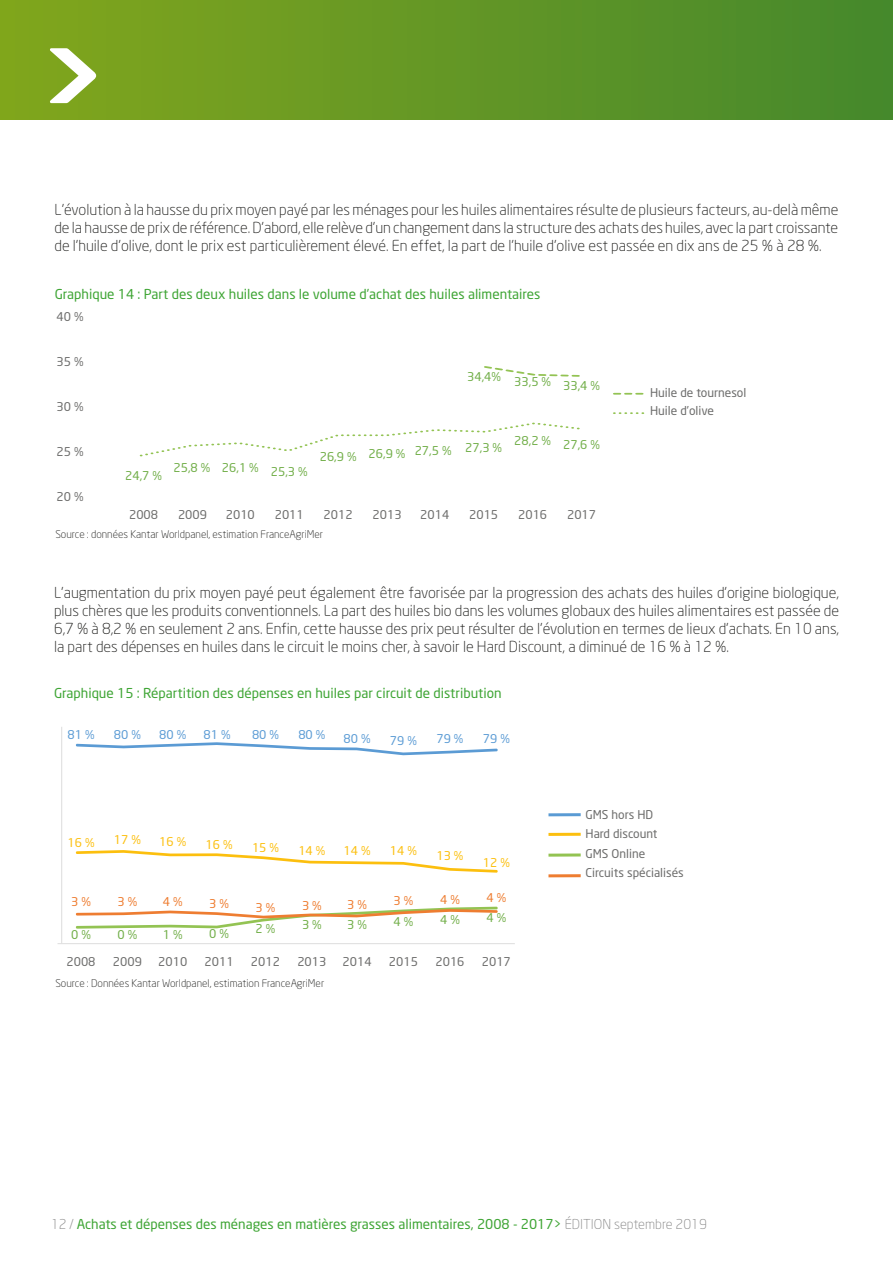
<style>
.page{position:relative;width:893px;height:1263px;background:#fff}
.page>*{position:absolute;margin:0;border:0;box-sizing:border-box;transform-origin:0 0}
.t1{font:700 108px "Neo Sans";color:#fff}
.TEXTE{font:300 15px/18px "Neo Sans";color:#1d1d1b;text-align:justify}
.titregraphique{font:13.5px "Neo Sans";color:#3fa535}
.t2{font:13.2px "Calibri";letter-spacing:-.005em;color:#5b5a5a;scale:.84 1}
.t3{font:12px "Neo Sans";color:#6d6d6c}
.t4{font:12px "Neo Sans";color:#71ae48}
.t5{font:12px "Neo Sans";color:#fcbf0e}
.t6{font:12px "Neo Sans";color:#5c9cd5}
.t7{font:12px "Neo Sans";color:#ee7d31}
.t8{font:11.25px "Calibri";color:#5b5a5a;scale:.84 1}
.t9{font:300 10.5px "Neo Sans";color:#1d1d1b}
.t10{font:8.25px "Calibri";letter-spacing:-.005em;color:#5b5a5a;scale:1.57 1}
.t11{font:7.8px "Calibri";color:#5b5a5a;scale:1.57 1}
.s1{font-weight:300;color:#878787}
</style>
<div class="page">
<div style="left:0;top:0;width:893px;height:120px;background:linear-gradient(to right,#82a61d,#46882d)"></div>
<svg style="left:57px;top:742px;width:441px;height:202px"></svg>
<svg style="left:139px;top:366px;width:506px;height:91px"></svg>
<hr style="left:61px;top:727px;width:1px;height:216px;background:#ddd">
<hr style="left:58px;top:943px;width:457px;height:1px;background:#ddd">
<hr style="left:548px;top:813px;width:33px;height:3px;background:#5a9bd4">
<hr style="left:548px;top:874px;width:33px;height:3px;background:#ee7d31">
<svg style="left:548px;top:853px;width:33px;height:4px"></svg>
<hr style="left:548px;top:833px;width:33px;height:3px;background:#fcbf0e">
<h1 class="t1" style="left:38px;top:9px;width:71px">&gt;</h1>
<p class="TEXTE" style="left:54px;top:201px;width:785px">L’évolution à la hausse du prix moyen payé par les ménages pour les huiles alimentaires résulte de plusieurs facteurs, au-delà même de la hausse de prix de référence. D’abord, elle relève d’un changement dans la structure des achats des huiles, avec la part croissante de l’huile d’olive, dont le prix est particulièrement élevé. En effet, la part de l’huile d’olive est passée en dix ans de 25 % à 28 %.</p>
<p class="titregraphique" style="left:55px;top:286px;width:487px">Graphique 14 : Part des deux huiles dans le volume d’achat des huiles alimentaires</p>
<p class="t3" style="left:57px;top:310px;width:29px">40 %</p>
<p class="t3" style="left:57px;top:355px;width:29px">35 %</p>
<p class="t3" style="left:57px;top:400px;width:29px">30 %</p>
<p class="t3" style="left:57px;top:445px;width:29px">25 %</p>
<p class="t3" style="left:57px;top:490px;width:29px">20 %</p>
<p class="t4" style="left:467px;top:369px;width:35px">34,4%</p>
<p class="t4" style="left:514px;top:375px;width:38px">33,5 %</p>
<p class="t4" style="left:563px;top:378px;width:38px">33,4 %</p>
<p class="t4" style="left:125px;top:468px;width:38px">24,7 %</p>
<p class="t4" style="left:174px;top:460px;width:38px">25,8 %</p>
<p class="t4" style="left:222px;top:460px;width:38px">26,1 %</p>
<p class="t4" style="left:271px;top:464px;width:38px">25,3 %</p>
<p class="t4" style="left:320px;top:449px;width:38px">26,9 %</p>
<p class="t4" style="left:369px;top:447px;width:38px">26,9 %</p>
<p class="t4" style="left:415px;top:443px;width:38px">27,5 %</p>
<p class="t4" style="left:465px;top:440px;width:38px">27,3 %</p>
<p class="t4" style="left:514px;top:433px;width:38px">28,2 %</p>
<p class="t4" style="left:563px;top:437px;width:38px">27,6 %</p>
<p class="t10" style="left:128px;top:504px;width:18px">2008</p>
<p class="t10" style="left:177px;top:504px;width:18px">2009</p>
<p class="t10" style="left:226px;top:504px;width:18px">2010</p>
<p class="t10" style="left:276px;top:504px;width:18px">2011</p>
<p class="t10" style="left:325px;top:504px;width:18px">2012</p>
<p class="t10" style="left:374px;top:504px;width:18px">2013</p>
<p class="t10" style="left:423px;top:504px;width:18px">2014</p>
<p class="t10" style="left:472px;top:504px;width:18px">2015</p>
<p class="t10" style="left:521px;top:504px;width:18px">2016</p>
<p class="t10" style="left:571px;top:504px;width:18px">2017</p>
<p class="t3" style="left:129px;top:507px;width:31px">2008</p>
<p class="t3" style="left:178px;top:507px;width:31px">2009</p>
<p class="t3" style="left:226px;top:507px;width:31px">2010</p>
<p class="t3" style="left:275px;top:507px;width:31px">2011</p>
<p class="t3" style="left:324px;top:507px;width:31px">2012</p>
<p class="t3" style="left:373px;top:507px;width:31px">2013</p>
<p class="t3" style="left:420px;top:507px;width:31px">2014</p>
<p class="t3" style="left:469px;top:507px;width:31px">2015</p>
<p class="t3" style="left:518px;top:507px;width:31px">2016</p>
<p class="t3" style="left:567px;top:507px;width:31px">2017</p>
<p class="t9" style="left:55px;top:528px;width:269px">Source : données Kantar Worldpanel, estimation FranceAgriMer</p>
<p class="t3" style="left:650px;top:385px;width:98px">Huile de tournesol</p>
<p class="t3" style="left:650px;top:403px;width:66px">Huile d’olive</p>
<p class="t11" style="left:648px;top:388px;width:71px">HUILE DE TOURNESOL</p>
<p class="t11" style="left:648px;top:408px;width:47px">HUILE D'OLIVE</p>
<p class="TEXTE" style="left:54px;top:583px;width:787px">L’augmentation du prix moyen payé peut également être favorisée par la progression des achats des huiles d’origine biologique, plus chères que les produits conventionnels. La part des huiles bio dans les volumes globaux des huiles alimentaires est passée de 6,7 % à 8,2 % en seulement 2 ans. Enfin, cette hausse des prix peut résulter de l’évolution en termes de lieux d’achats. En 10 ans, la part des dépenses en huiles dans le circuit le moins cher, à savoir le Hard Discount, a diminué de 16 % à 12 %.</p>
<p class="titregraphique" style="left:54px;top:685px;width:449px">Graphique 15 : Répartition des dépenses en huiles par circuit de distribution</p>
<p class="t6" style="left:68px;top:727px;width:29px">81 %</p>
<p class="t6" style="left:114px;top:727px;width:29px">80 %</p>
<p class="t6" style="left:159px;top:727px;width:29px">80 %</p>
<p class="t6" style="left:204px;top:727px;width:29px">81 %</p>
<p class="t6" style="left:252px;top:727px;width:29px">80 %</p>
<p class="t6" style="left:298px;top:727px;width:29px">80 %</p>
<p class="t6" style="left:344px;top:732px;width:29px">80 %</p>
<p class="t6" style="left:390px;top:733px;width:29px">79 %</p>
<p class="t6" style="left:436px;top:732px;width:29px">79 %</p>
<p class="t6" style="left:483px;top:732px;width:29px">79 %</p>
<p class="t5" style="left:68px;top:835px;width:29px">16 %</p>
<p class="t5" style="left:114px;top:833px;width:29px">17 %</p>
<p class="t5" style="left:159px;top:835px;width:29px">16 %</p>
<p class="t5" style="left:206px;top:837px;width:29px">16 %</p>
<p class="t5" style="left:252px;top:841px;width:29px">15 %</p>
<p class="t5" style="left:298px;top:843px;width:29px">14 %</p>
<p class="t5" style="left:344px;top:843px;width:29px">14 %</p>
<p class="t5" style="left:390px;top:843px;width:29px">14 %</p>
<p class="t5" style="left:436px;top:848px;width:29px">13 %</p>
<p class="t5" style="left:483px;top:855px;width:29px">12 %</p>
<p class="t7" style="left:71px;top:894px;width:21px">3 %</p>
<p class="t7" style="left:394px;top:894px;width:21px">3 %</p>
<p class="t7" style="left:440px;top:893px;width:21px">4 %</p>
<p class="t7" style="left:486px;top:891px;width:21px">4 %</p>
<p class="t7" style="left:118px;top:894px;width:21px">3 %</p>
<p class="t7" style="left:163px;top:894px;width:21px">4 %</p>
<p class="t7" style="left:209px;top:896px;width:21px">3 %</p>
<p class="t7" style="left:256px;top:900px;width:21px">3 %</p>
<p class="t7" style="left:302px;top:899px;width:21px">3 %</p>
<p class="t7" style="left:347px;top:897px;width:21px">3 %</p>
<p class="t4" style="left:394px;top:914px;width:21px">4 %</p>
<p class="t4" style="left:440px;top:912px;width:21px">4 %</p>
<p class="t4" style="left:486px;top:911px;width:21px">4 %</p>
<p class="t4" style="left:302px;top:917px;width:21px">3 %</p>
<p class="t4" style="left:347px;top:917px;width:21px">3 %</p>
<p class="t4" style="left:209px;top:926px;width:21px">0 %</p>
<p class="t4" style="left:256px;top:921px;width:21px">2 %</p>
<p class="t4" style="left:71px;top:927px;width:21px">0 %</p>
<p class="t4" style="left:118px;top:927px;width:21px">0 %</p>
<p class="t4" style="left:163px;top:927px;width:21px">1 %</p>
<p class="t3" style="left:67px;top:954px;width:31px">2008</p>
<p class="t3" style="left:113px;top:954px;width:31px">2009</p>
<p class="t3" style="left:158px;top:954px;width:31px">2010</p>
<p class="t3" style="left:205px;top:954px;width:31px">2011</p>
<p class="t3" style="left:251px;top:954px;width:31px">2012</p>
<p class="t3" style="left:297px;top:954px;width:31px">2013</p>
<p class="t3" style="left:343px;top:954px;width:31px">2014</p>
<p class="t3" style="left:389px;top:954px;width:31px">2015</p>
<p class="t3" style="left:435px;top:954px;width:31px">2016</p>
<p class="t3" style="left:482px;top:954px;width:31px">2017</p>
<p class="t2" style="left:66px;top:960px;width:28px">2008</p>
<p class="t2" style="left:112px;top:960px;width:28px">2009</p>
<p class="t2" style="left:159px;top:960px;width:28px">2010</p>
<p class="t2" style="left:206px;top:960px;width:28px">2011</p>
<p class="t2" style="left:252px;top:960px;width:28px">2012</p>
<p class="t2" style="left:299px;top:960px;width:28px">2013</p>
<p class="t2" style="left:345px;top:960px;width:28px">2014</p>
<p class="t2" style="left:392px;top:960px;width:28px">2015</p>
<p class="t2" style="left:439px;top:960px;width:28px">2016</p>
<p class="t2" style="left:485px;top:960px;width:28px">2017</p>
<p class="t9" style="left:55px;top:976px;width:270px">Source : Données Kantar Worldpanel, estimation FranceAgriMer</p>
<p class="t3" style="left:585px;top:807px;width:69px">GMS hors HD</p>
<p class="t3" style="left:585px;top:826px;width:73px">Hard discount</p>
<p class="t3" style="left:585px;top:846px;width:61px">GMS Online</p>
<p class="t3" style="left:585px;top:865px;width:100px">Circuits spécialisés</p>
<p class="t8" style="left:581px;top:809px;width:56px">GMS Online</p>
<p class="t8" style="left:581px;top:867px;width:67px">Hard Discount</p>
<p class="titregraphique" style="left:51px;top:1216px;width:657px"><span class="s1">12 /</span> Achats et dépenses des ménages en matières grasses alimentaires, 2008 - 2017&gt; <span class="s1">ÉDITION septembre 2019</span></p>
</div>
